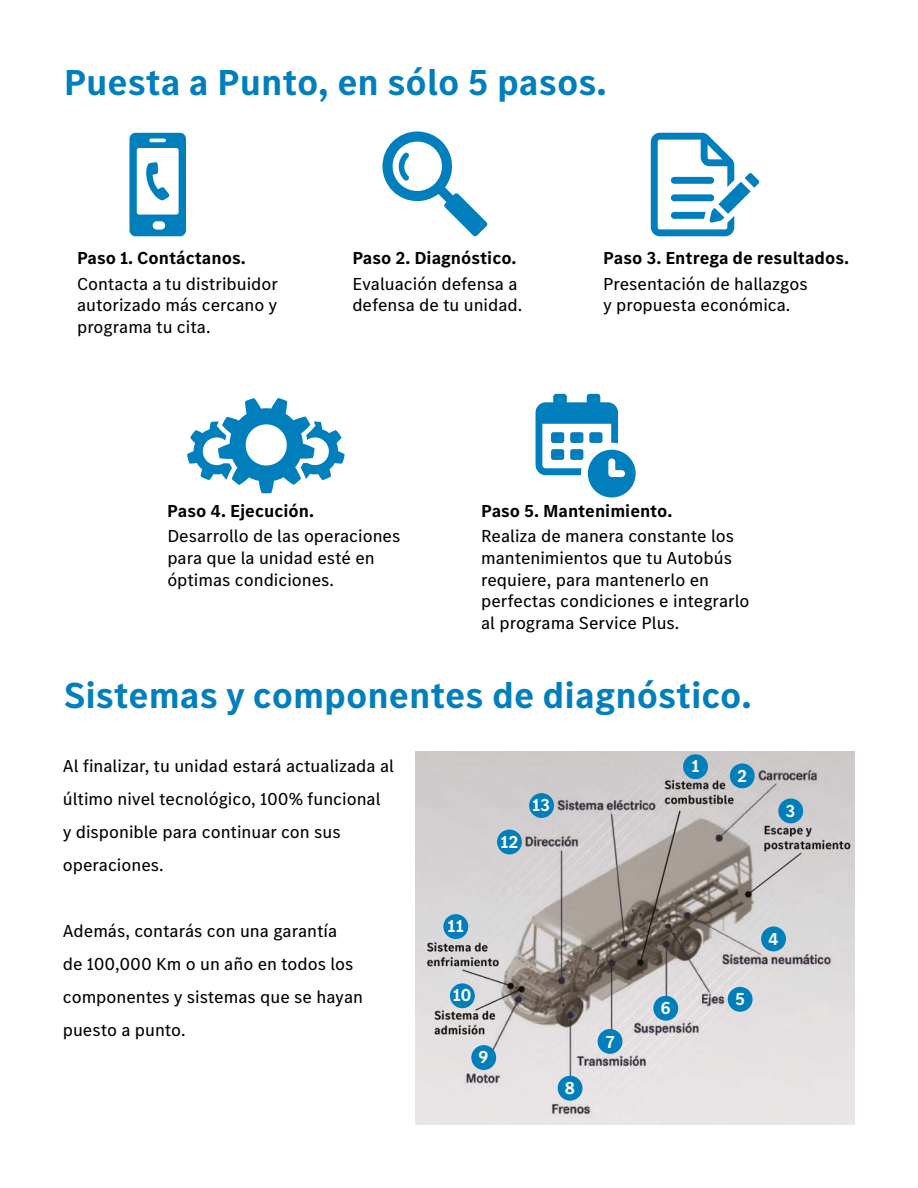
<style>
.page{position:relative;width:918px;height:1188px;background:#fff}
.page>*{position:absolute;margin:0;border:0;box-sizing:border-box;transform-origin:0 0}
.t1{font:700 37.5px "MB Corpo S Text";color:#007fbc}
.t2{font:18px/21.6px "MB Corpo S Text";color:#000}
.t3{font:700 18px "MB Corpo S Text";color:#000}
.t4{font:700 18px "MB Corpo S Text";color:#fff}
</style>
<div class="page">
<img style="left:415px;top:751px;width:439px;height:373px">
<svg style="left:129px;top:133px;width:57px;height:103px"></svg>
<svg style="left:651px;top:133px;width:108px;height:103px"></svg>
<svg style="left:382px;top:131px;width:105px;height:105px"></svg>
<svg style="left:187px;top:398px;width:158px;height:95px"></svg>
<svg style="left:536px;top:394px;width:100px;height:104px"></svg>
<div style="left:529px;top:793px;width:25px;height:25px;background:#007fbc;border-radius:50%"></div>
<div style="left:730px;top:763px;width:25px;height:25px;background:#007fbc;border-radius:50%"></div>
<div style="left:778px;top:799px;width:25px;height:24px;background:#007fbc;border-radius:50%"></div>
<div style="left:761px;top:927px;width:25px;height:24px;background:#007fbc;border-radius:50%"></div>
<div style="left:728px;top:987px;width:25px;height:25px;background:#007fbc;border-radius:50%"></div>
<div style="left:653px;top:996px;width:25px;height:25px;background:#007fbc;border-radius:50%"></div>
<div style="left:558px;top:1076px;width:25px;height:25px;background:#007fbc;border-radius:50%"></div>
<div style="left:471px;top:1045px;width:25px;height:25px;background:#007fbc;border-radius:50%"></div>
<div style="left:450px;top:983px;width:25px;height:25px;background:#007fbc;border-radius:50%"></div>
<div style="left:443px;top:914px;width:25px;height:25px;background:#007fbc;border-radius:50%"></div>
<div style="left:497px;top:830px;width:25px;height:24px;background:#007fbc;border-radius:50%"></div>
<div style="left:598px;top:1029px;width:24px;height:25px;background:#007fbc;border-radius:50%"></div>
<div style="left:683px;top:754px;width:25px;height:25px;background:#007fbc;border-radius:50%"></div>
<h1 class="t1" style="left:64px;top:57px;width:545px">Puesta a Punto, en sólo 5 pasos.</h1>
<p class="t3" style="left:77px;top:246px;width:170px">Paso 1. Contáctanos.</p>
<p class="t2" style="left:77px;top:272px;width:203px;text-align:justify">Contacta a tu distribuidor autorizado más cercano y programa tu cita.</p>
<p class="t3" style="left:352px;top:246px;width:166px">Paso 2. Diagnóstico.</p>
<p class="t3" style="left:603px;top:246px;width:247px">Paso 3. Entrega de resultados.</p>
<p class="t2" style="left:352px;top:272px;width:171px">Evaluación defensa a defensa de tu unidad.</p>
<p class="t2" style="left:603px;top:272px;width:206px">Presentación de hallazgos y propuesta económica.</p>
<p class="t3" style="left:167px;top:499px;width:148px">Paso 4. Ejecución.</p>
<p class="t3" style="left:481px;top:499px;width:193px">Paso 5. Mantenimiento.</p>
<p class="t2" style="left:167px;top:525px;width:235px">Desarrollo de las operaciones para que la unidad esté en óptimas condiciones.</p>
<p class="t2" style="left:481px;top:525px;width:270px">Realiza de manera constante los mantenimientos que tu Autobús requiere, para mantenerlo en perfectas condiciones e integrarlo al programa Service Plus.</p>
<h1 class="t1" style="left:64px;top:671px;width:690px">Sistemas y componentes de diagnóstico.</h1>
<p class="t2" style="left:63px;top:748px;width:333px;line-height:33px">Al finalizar, tu unidad estará actualizada al último nivel tecnológico, 100% funcional<br>y disponible para continuar con sus operaciones.</p>
<p class="t2" style="left:63px;top:913px;width:302px;line-height:33px">Además, contarás con una garantía<br>de 100,000 Km o un año en todos los componentes y sistemas que se hayan puesto a punto.</p>
<p class="t4" style="left:500px;top:830px;width:19px">12</p>
<p class="t4" style="left:532px;top:793px;width:19px">13</p>
<p class="t4" style="left:448px;top:914px;width:18px">11</p>
<p class="t4" style="left:453px;top:983px;width:21px">10</p>
<p class="t4" style="left:479px;top:1045px;width:12px">9</p>
<p class="t4" style="left:565px;top:1076px;width:12px">8</p>
<p class="t4" style="left:606px;top:1030px;width:11px">7</p>
<p class="t4" style="left:691px;top:754px;width:10px">1</p>
<p class="t4" style="left:737px;top:764px;width:11px">2</p>
<p class="t4" style="left:660px;top:996px;width:12px">6</p>
<p class="t4" style="left:735px;top:987px;width:11px">5</p>
<p class="t4" style="left:786px;top:799px;width:11px">3</p>
<p class="t4" style="left:768px;top:927px;width:12px">4</p>
</div>
